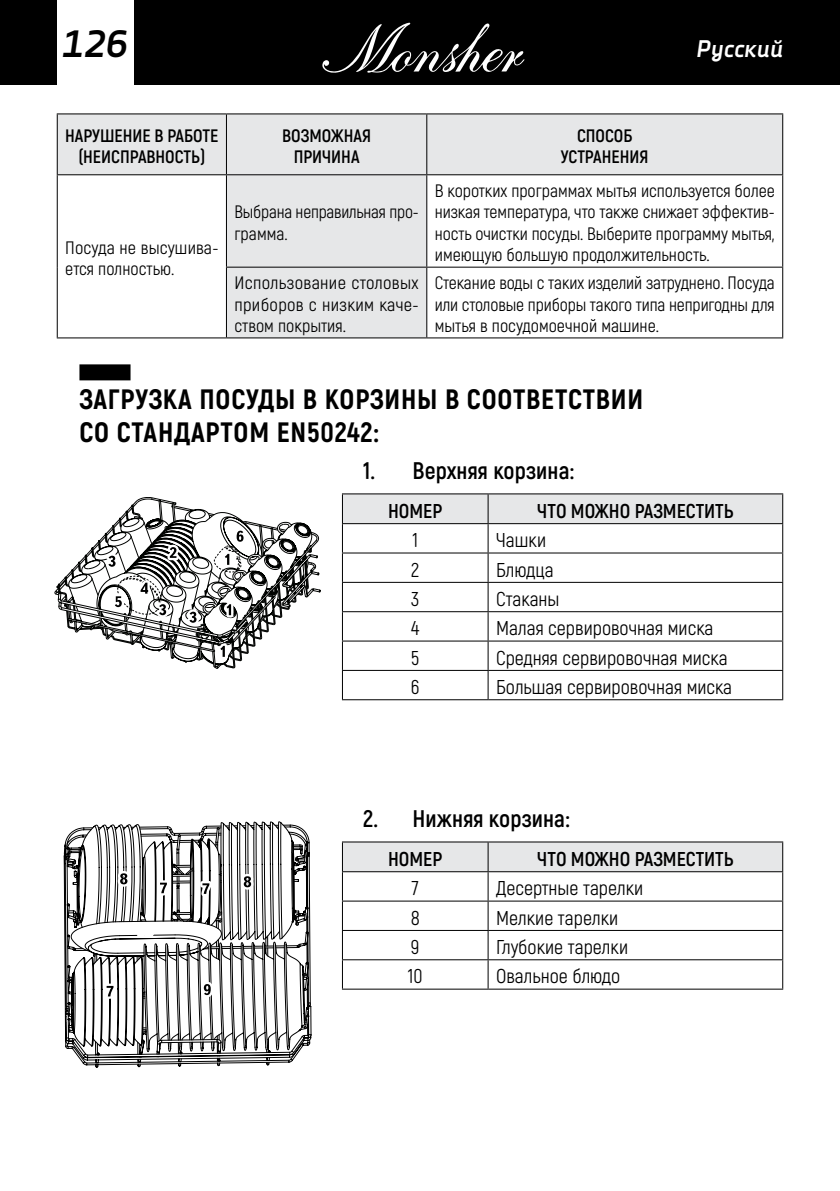
<style>
.page{position:relative;width:840px;height:1191px;background:#fff}
.page>*{position:absolute;margin:0;border:0;box-sizing:border-box;transform-origin:0 0}
.t1{font:italic 700 38px "Decima Nova Pro";color:#000}
.t2{font:800 28px/33.6px "Akrobat";letter-spacing:.03em;color:#000}
.t3{font:700 24px "Akrobat";letter-spacing:.005em;color:#000}
.t4{font:italic 700 24px "Decima Nova Pro";color:#fff}
.t5{font:20px "Akrobat";color:#000}
.t6{font:700 20px "Akrobat";color:#000}
.t7{font:18px/21.6px "Akrobat";color:#000;text-align:justify}
.t8{font:700 18px/21.6px "Akrobat";color:#000;text-align:center}
</style>
<div class="page">
<div style="left:0;top:0;width:839px;height:85px;background:#000"></div>
<div style="left:57px;top:0;width:76px;height:91px;background:#fff"></div>
<svg style="left:322px;top:23px;width:202px;height:50px"></svg>
<div style="left:58px;top:114px;width:723px;height:60px;background:#e6e7e8"></div>
<div style="left:227px;top:175px;width:199px;height:162px;background:#e6e7e8"></div>
<hr style="left:57px;top:113px;width:169px;height:1px;background:#000">
<hr style="left:57px;top:114px;width:1px;height:60px;background:#000">
<hr style="left:226px;top:113px;width:200px;height:1px;background:#000">
<hr style="left:226px;top:114px;width:1px;height:60px;background:#000">
<hr style="left:426px;top:113px;width:356px;height:1px;background:#000">
<hr style="left:426px;top:114px;width:1px;height:60px;background:#000">
<hr style="left:781px;top:114px;width:1px;height:60px;background:#000">
<hr style="left:57px;top:174px;width:169px;height:1px;background:#000">
<hr style="left:57px;top:175px;width:1px;height:92px;background:#000">
<hr style="left:57px;top:267px;width:1px;height:70px;background:#000">
<hr style="left:57px;top:337px;width:169px;height:1px;background:#000">
<hr style="left:226px;top:174px;width:200px;height:1px;background:#000">
<hr style="left:226px;top:175px;width:1px;height:92px;background:#000">
<hr style="left:226px;top:267px;width:200px;height:1px;background:#000">
<hr style="left:226px;top:268px;width:1px;height:69px;background:#000">
<hr style="left:226px;top:337px;width:200px;height:1px;background:#000">
<hr style="left:426px;top:174px;width:356px;height:1px;background:#000">
<hr style="left:426px;top:175px;width:1px;height:92px;background:#000">
<hr style="left:781px;top:175px;width:1px;height:92px;background:#000">
<hr style="left:426px;top:267px;width:356px;height:1px;background:#000">
<hr style="left:426px;top:268px;width:1px;height:69px;background:#000">
<hr style="left:781px;top:268px;width:1px;height:69px;background:#000">
<hr style="left:426px;top:337px;width:356px;height:1px;background:#000">
<hr style="left:342px;top:493px;width:146px;height:1px;background:#000">
<hr style="left:488px;top:493px;width:294px;height:1px;background:#000">
<svg style="left:342px;top:494px;width:440px;height:205px"></svg>
<hr style="left:342px;top:699px;width:146px;height:1px;background:#000">
<hr style="left:488px;top:699px;width:294px;height:1px;background:#000">
<hr style="left:342px;top:841px;width:146px;height:1px;background:#000">
<hr style="left:488px;top:841px;width:294px;height:1px;background:#000">
<svg style="left:342px;top:842px;width:440px;height:146px"></svg>
<hr style="left:342px;top:988px;width:146px;height:1px;background:#000">
<hr style="left:488px;top:988px;width:294px;height:1px;background:#000">
<div style="left:79px;top:364px;width:51px;height:16px;background:#000"></div>
<svg style="left:64px;top:827px;width:246px;height:240px"></svg>
<svg style="left:102px;top:981px;width:18px;height:20px"></svg>
<svg style="left:198px;top:878px;width:18px;height:20px"></svg>
<svg style="left:155px;top:878px;width:18px;height:20px"></svg>
<svg style="left:227px;top:871px;width:40px;height:21px"></svg>
<svg style="left:103px;top:868px;width:41px;height:21px"></svg>
<svg style="left:198px;top:978px;width:17px;height:21px"></svg>
<svg style="left:131px;top:919px;width:26px;height:21px"></svg>
<svg style="left:56px;top:499px;width:261px;height:170px"></svg>
<h1 class="t1" style="left:62px;top:22px;width:68px">126</h1>
<h3 class="t4" style="left:695px;top:35px;width:88px">Русский</h3>
<p class="t8" style="left:65px;top:125px;width:155px">НАРУШЕНИЕ В РАБОТЕ (НЕИСПРАВНОСТЬ)</p>
<p class="t8" style="left:282px;top:125px;width:90px">ВОЗМОЖНАЯ<br>ПРИЧИНА</p>
<p class="t8" style="left:560px;top:125px;width:89px">СПОСОБ<br>УСТРАНЕНИЯ</p>
<p class="t7" style="left:65px;top:236px;width:155px">Посуда не высушива&shy;ется полностью.</p>
<p class="t7" style="left:234px;top:201px;width:186px">Выбрана неправильная про&shy;грамма.</p>
<p class="t7" style="left:434px;top:180px;width:341px">В коротких программах мытья используется более низкая температура, что также снижает эффектив&shy;ность очистки посуды. Выберите программу мытья, имеющую большую продолжительность.</p>
<p class="t7" style="left:234px;top:272px;width:186px">Использование столовых приборов с низким каче&shy;ством покрытия.</p>
<p class="t7" style="left:434px;top:272px;width:341px">Стекание воды с таких изделий затруднено. Посуда или столовые приборы такого типа непригодны для мытья в посудомоечной машине.</p>
<h2 class="t2" style="left:79px;top:382px;width:565px">ЗАГРУЗКА ПОСУДЫ В КОРЗИНЫ В СООТВЕТСТВИИ<br>СО СТАНДАРТОМ EN50242:</h2>
<h3 class="t3" style="left:363px;top:455px;width:212px">1. Верхняя корзина:</h3>
<p class="t6" style="left:388px;top:498px;width:56px">НОМЕР</p>
<p class="t6" style="left:537px;top:498px;width:197px">ЧТО МОЖНО РАЗМЕСТИТЬ</p>
<p class="t5" style="left:412px;top:528px;width:7px">1</p>
<p class="t5" style="left:496px;top:528px;width:52px">Чашки</p>
<p class="t5" style="left:411px;top:558px;width:10px">2</p>
<p class="t5" style="left:496px;top:558px;width:59px">Блюдца</p>
<p class="t5" style="left:411px;top:587px;width:10px">3</p>
<p class="t5" style="left:496px;top:587px;width:65px">Стаканы</p>
<p class="t5" style="left:411px;top:616px;width:10px">4</p>
<p class="t5" style="left:496px;top:616px;width:219px">Малая сервировочная миска</p>
<p class="t5" style="left:411px;top:646px;width:9px">5</p>
<p class="t5" style="left:496px;top:646px;width:233px">Средняя сервировочная миска</p>
<p class="t5" style="left:411px;top:675px;width:10px">6</p>
<p class="t5" style="left:496px;top:675px;width:237px">Большая сервировочная миска</p>
<h3 class="t3" style="left:363px;top:804px;width:208px">2. Нижняя корзина:</h3>
<p class="t6" style="left:388px;top:846px;width:56px">НОМЕР</p>
<p class="t6" style="left:537px;top:846px;width:197px">ЧТО МОЖНО РАЗМЕСТИТЬ</p>
<p class="t5" style="left:411px;top:876px;width:9px">7</p>
<p class="t5" style="left:496px;top:876px;width:149px">Десертные тарелки</p>
<p class="t5" style="left:410px;top:906px;width:11px">8</p>
<p class="t5" style="left:496px;top:906px;width:123px">Мелкие тарелки</p>
<p class="t5" style="left:411px;top:935px;width:10px">9</p>
<p class="t5" style="left:496px;top:935px;width:133px">Глубокие тарелки</p>
<p class="t5" style="left:407px;top:964px;width:16px">10</p>
<p class="t5" style="left:496px;top:964px;width:126px">Овальное блюдо</p>
</div>
